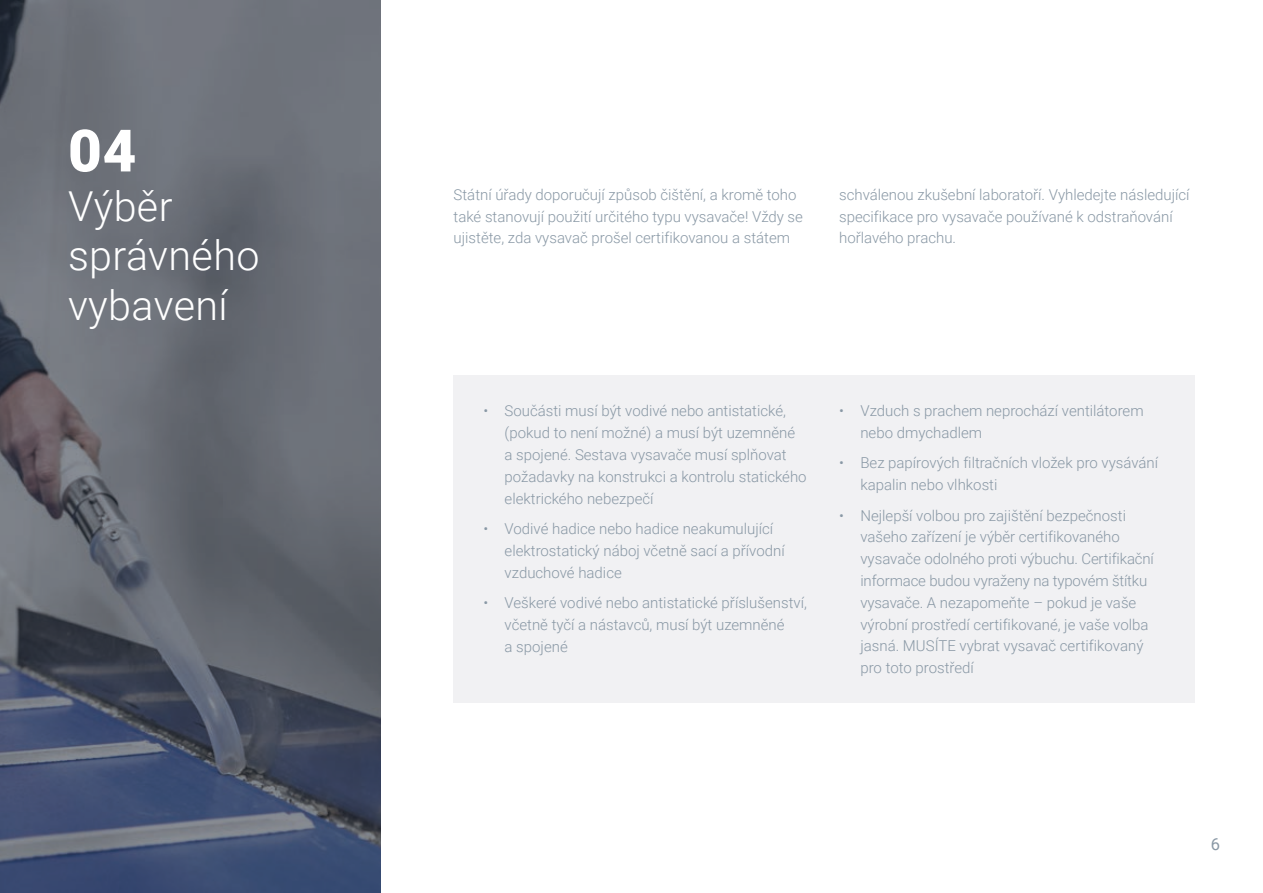
<style>
.page{position:relative;width:1263px;height:893px;background:#fff}
.page>*{position:absolute;margin:0;border:0;box-sizing:border-box;transform-origin:0 0}
.t1{font:900 58.5px "Roboto";color:#fff}
.t2{font:300 41.25px/49.5px "Roboto";letter-spacing:.01em;color:#fff}
.t3{font:16.5px "Roboto";color:#8998a5}
.t4{font:300 15px/21.8px "Roboto";color:#8998a5}
</style>
<div class="page">
<svg style="left:0;top:0;width:381px;height:893px;background:#5f6572"></svg>
<div style="left:454px;top:375px;width:741px;height:328px;background:#f1f1f3"></div>
<h1 class="t1" style="left:68px;top:110px;width:70px">04</h1>
<h2 class="t2" style="left:68px;top:180px;width:193px">Výběr správného vybavení</h2>
<p class="t4" style="left:454px;top:183px;width:351px">Státní úřady doporučují způsob čištění, a kromě toho také stanovují použití určitého typu vysavače! Vždy se ujistěte, zda vysavač prošel certifikovanou a státem</p>
<p class="t4" style="left:839px;top:183px;width:352px">schválenou zkušební laboratoří. Vyhledejte následující specifikace pro vysavače používané k odstraňování hořlavého prachu.</p>
<p class="t4" style="left:505px;top:400px;width:304px;text-indent:-21px">• Součásti musí být vodivé nebo antistatické, (pokud to není možné) a musí být uzemněné a spojené. Sestava vysavače musí splňovat požadavky na konstrukci a kontrolu statického elektrického nebezpečí</p>
<p class="t4" style="left:505px;top:517px;width:282px;text-indent:-21px">• Vodivé hadice nebo hadice neakumulující elektrostatický náboj včetně sací a přívodní vzduchové hadice</p>
<p class="t4" style="left:505px;top:591px;width:304px;text-indent:-21px">• Veškeré vodivé nebo antistatické příslušenství, včetně tyčí a nástavců, musí být uzemněné<br>a spojené</p>
<p class="t4" style="left:860px;top:400px;width:285px;text-indent:-21px">• Vzduch s prachem neprochází ventilátorem nebo dmychadlem</p>
<p class="t4" style="left:860px;top:452px;width:299px;text-indent:-21px">• Bez papírových filtračních vložek pro vysávání kapalin nebo vlhkosti</p>
<p class="t4" style="left:860px;top:504px;width:295px;text-indent:-21px">• Nejlepší volbou pro zajištění bezpečnosti vašeho zařízení je výběr certifikovaného vysavače odolného proti výbuchu. Certifikační informace budou vyraženy na typovém štítku vysavače. A nezapomeňte – pokud je vaše výrobní prostředí certifikované, je vaše volba jasná. MUSÍTE vybrat vysavač certifikovaný pro toto prostředí</p>
<p class="t3" style="left:1211px;top:833px;width:11px">6</p>
</div>
